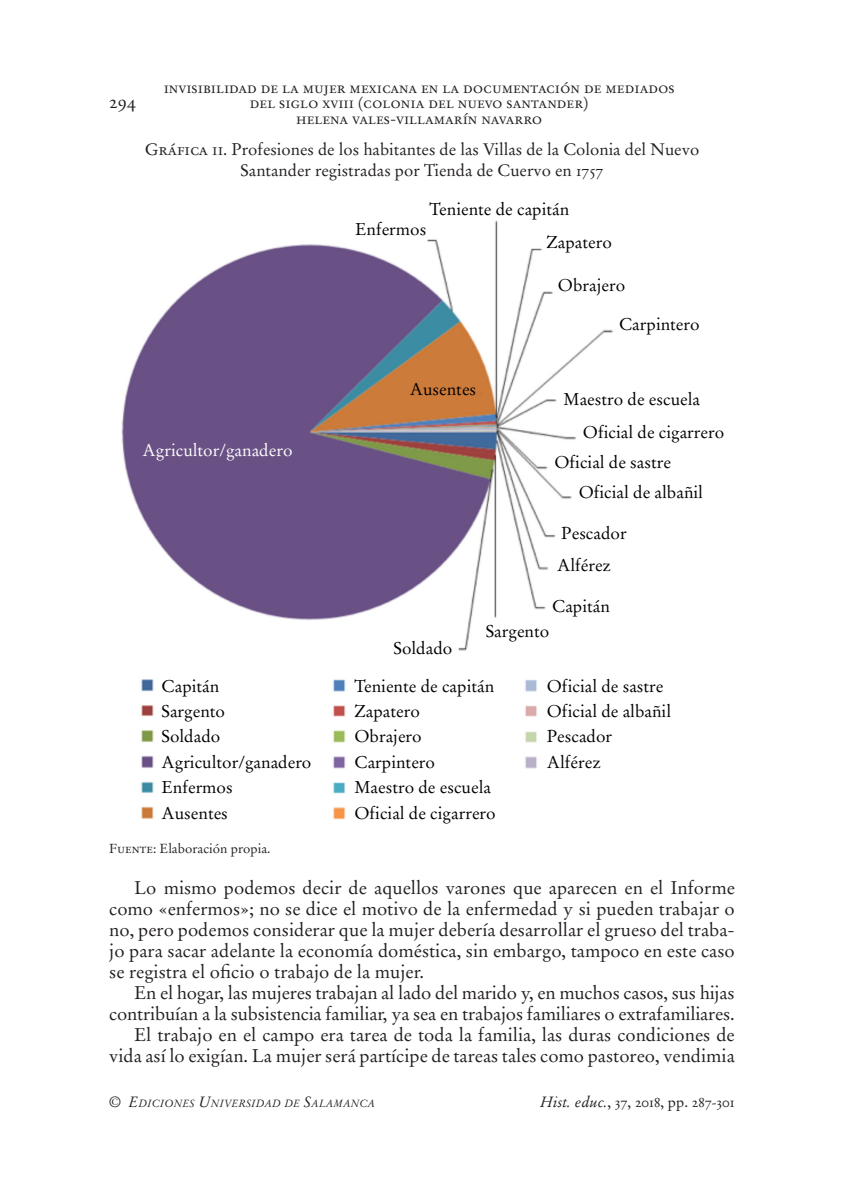
<style>
.page{position:relative;width:844px;height:1191px;background:#fff}
.page>*{position:absolute;margin:0;border:0;box-sizing:border-box;transform-origin:0 0}
.TEX_párrafo_normal{font:18.38px/21px "Stempel Garamond";color:#231f20;text-align:right}
.t1{font:17.15px "Stempel Garamond";color:#000}
.t2{font:17.15px "Stempel Garamond";color:#fff}
.TEX_párrafo_normal-2{font:16.62px/21px "Stempel Garamond";color:#231f20;text-align:center}
.t3{font:15.75px/15.8px "Stempel Garamond Roman SC";color:#231f20;text-align:center}
.t4{font:14.88px "Adobe Garamond Exp";color:#231f20}
.TEX_nota_la_pie{font:13.12px "Stempel Garamond";color:#231f20}
.t5{font:italic 10.33px "Stempel Garamond";color:#231f20}
.s1{font-family:"Stempel Garamond Roman SC"}
.s2{font-family:"Adobe Garamond Exp"}
.s3{font-style:normal;font-size:14.88px}
.s4{font-size:14.88px}
.s5{font-family:"Stempel Garamond";font-style:italic}
.s6{font-family:"Stempel Garamond"}
</style>
<div class="page">
<img style="left:121px;top:220px;width:492px;height:600px">
<p class="t3" style="left:164px;top:79px;width:512px">invisibilidad de la mujer mexicana en la documentación de mediados del siglo xviii (colonia del nuevo santander)<br>helena vales-villamarín navarro</p>
<p class="TEX_párrafo_normal-2" style="left:145px;top:139px;width:556px"><span class="s1">Gráfica ii</span>. Profesiones de los habitantes de las Villas de la Colonia del Nuevo<br>Santander registradas por Tienda de Cuervo en <span class="s2">1757</span></p>
<p class="t1" style="left:429px;top:199px;width:141px">Teniente de capitán</p>
<p class="t1" style="left:355px;top:219px;width:73px">Enfermos</p>
<p class="t1" style="left:546px;top:232px;width:67px">Zapatero</p>
<p class="t1" style="left:557px;top:275px;width:69px">Obrajero</p>
<p class="t1" style="left:618px;top:314px;width:82px">Carpintero</p>
<p class="t1" style="left:409px;top:379px;width:68px">Ausentes</p>
<p class="t1" style="left:563px;top:388px;width:138px">Maestro de escuela</p>
<p class="t2" style="left:142px;top:440px;width:151px">Agricultor/ganadero</p>
<p class="t1" style="left:582px;top:422px;width:143px">Oficial de cigarrero</p>
<p class="t1" style="left:554px;top:451px;width:118px">Oficial de sastre</p>
<p class="t1" style="left:578px;top:481px;width:126px">Oficial de albañil</p>
<p class="t1" style="left:561px;top:522px;width:67px">Pescador</p>
<p class="t1" style="left:557px;top:555px;width:56px">Alférez</p>
<p class="t1" style="left:552px;top:596px;width:59px">Capitán</p>
<p class="t1" style="left:393px;top:637px;width:60px">Soldado</p>
<p class="t1" style="left:485px;top:620px;width:65px">Sargento</p>
<p class="t1" style="left:161px;top:675px;width:59px">Capitán</p>
<p class="t1" style="left:354px;top:675px;width:141px">Teniente de capitán</p>
<p class="t1" style="left:546px;top:675px;width:118px">Oficial de sastre</p>
<p class="t1" style="left:161px;top:701px;width:65px">Sargento</p>
<p class="t1" style="left:354px;top:701px;width:67px">Zapatero</p>
<p class="t1" style="left:546px;top:701px;width:126px">Oficial de albañil</p>
<p class="t1" style="left:161px;top:726px;width:60px">Soldado</p>
<p class="t1" style="left:354px;top:726px;width:69px">Obrajero</p>
<p class="t1" style="left:546px;top:726px;width:67px">Pescador</p>
<p class="t1" style="left:161px;top:751px;width:151px">Agricultor/ganadero</p>
<p class="t1" style="left:354px;top:751px;width:82px">Carpintero</p>
<p class="t1" style="left:546px;top:751px;width:56px">Alférez</p>
<p class="t1" style="left:161px;top:777px;width:73px">Enfermos</p>
<p class="t1" style="left:354px;top:777px;width:138px">Maestro de escuela</p>
<p class="t1" style="left:161px;top:802px;width:68px">Ausentes</p>
<p class="t1" style="left:354px;top:802px;width:143px">Oficial de cigarrero</p>
<p class="TEX_nota_la_pie" style="left:109px;top:840px;width:163px"><span class="s1">Fuente</span>: Elaboración propia.</p>
<p class="TEX_párrafo_normal" style="left:109px;top:877px;width:627px;text-align:justify;text-indent:25px">Lo mismo podemos decir de aquellos varones que aparecen en el Informe como «enfermos»; no se dice el motivo de la enfermedad y si pueden trabajar o no, pero podemos considerar que la mujer debería desarrollar el grueso del traba&shy;jo para sacar adelante la economía doméstica, sin embargo, tampoco en este caso se registra el oficio o trabajo de la mujer.</p>
<p class="TEX_párrafo_normal" style="left:109px;top:982px;width:627px">En el hogar, las mujeres trabajan al lado del marido y, en muchos casos, sus hijas contribuían a la subsistencia familiar, ya sea en trabajos familiares o extrafamiliares.</p>
<p class="TEX_párrafo_normal" style="left:109px;top:1024px;width:627px">El trabajo en el campo era tarea de toda la familia, las duras condiciones de vida así lo exigían. La mujer será partícipe de tareas tales como pastoreo, vendimia</p>
<p class="t5" style="left:109px;top:1097px;width:267px"><span class="s3">©</span> <span class="s4">E</span>DICIONES <span class="s4">U</span>NIVERSIDAD DE <span class="s4">S</span>ALAMANCA</p>
<p class="t4" style="left:540px;top:1096px;width:196px"><span class="s5">Hist. educ.</span><span class="s6">,</span> 37<span class="s6">,</span> 2018<span class="s6">, pp.</span> 287-301</p>
</div>
